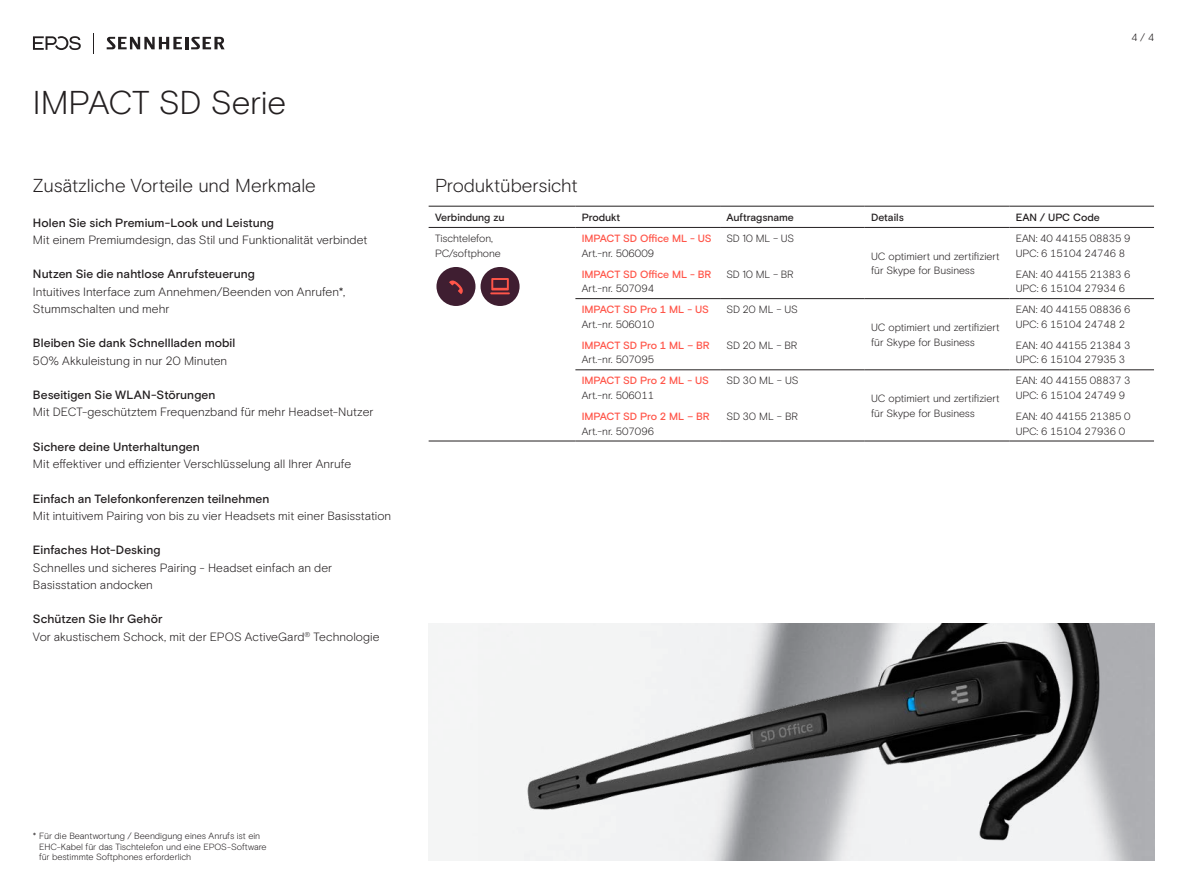
<style>
.page{position:relative;width:1187px;height:893px;background:#fff}
.page>*{position:absolute;margin:0;border:0;box-sizing:border-box;transform-origin:0 0}
.t1{font:300 33px "EPOS Basis";letter-spacing:-.01em;color:#231f20}
.t2{font:300 18.75px "EPOS Basis";letter-spacing:-.01em;color:#231f20}
.t3{font:300 12px/17.2px "EPOS Basis";color:#231f20}
.t4{font:500 12px "EPOS Basis";letter-spacing:.005em;color:#231f20}
.t5{font:300 10.5px/14.7px "EPOS Basis";letter-spacing:-.01em;color:#231f20}
.t6{font:500 10.5px "EPOS Basis";letter-spacing:-.015em;color:#ff5549}
.t7{font:500 10.5px "EPOS Basis";letter-spacing:-.005em;color:#231f20}
.t8{font:300 9px/10.5px "EPOS Basis";letter-spacing:-.005em;color:#231f20}
.s1{font-weight:500}
</style>
<div class="page">
<img style="left:478px;top:623px;width:666px;height:237px">
<hr style="left:720px;top:227px;width:144px;height:1px;background:#231f20">
<hr style="left:575px;top:441px;width:145px;height:1px;background:#231f20">
<hr style="left:720px;top:441px;width:144px;height:1px;background:#231f20">
<hr style="left:1009px;top:441px;width:144px;height:1px;background:#231f20">
<hr style="left:720px;top:206px;width:144px;height:1px;background:#231f20">
<hr style="left:575px;top:227px;width:145px;height:1px;background:#231f20">
<hr style="left:428px;top:227px;width:147px;height:1px;background:#231f20">
<hr style="left:428px;top:441px;width:147px;height:1px;background:#231f20">
<hr style="left:428px;top:206px;width:147px;height:1px;background:#231f20">
<hr style="left:575px;top:206px;width:145px;height:1px;background:#231f20">
<hr style="left:575px;top:298px;width:145px;height:1px;background:#231f20">
<hr style="left:720px;top:298px;width:144px;height:1px;background:#231f20">
<hr style="left:1009px;top:298px;width:144px;height:1px;background:#231f20">
<hr style="left:575px;top:370px;width:145px;height:1px;background:#231f20">
<hr style="left:720px;top:370px;width:144px;height:1px;background:#231f20">
<hr style="left:1009px;top:370px;width:144px;height:1px;background:#231f20">
<hr style="left:864px;top:206px;width:145px;height:1px;background:#231f20">
<hr style="left:1009px;top:206px;width:144px;height:1px;background:#231f20">
<hr style="left:864px;top:227px;width:145px;height:1px;background:#231f20">
<hr style="left:1009px;top:227px;width:144px;height:1px;background:#231f20">
<hr style="left:864px;top:298px;width:145px;height:1px;background:#231f20">
<hr style="left:864px;top:370px;width:145px;height:1px;background:#231f20">
<hr style="left:864px;top:441px;width:145px;height:1px;background:#231f20">
<svg style="left:93px;top:33px;width:1px;height:20px"></svg>
<svg style="left:107px;top:37px;width:118px;height:12px"></svg>
<svg style="left:33px;top:36px;width:48px;height:14px"></svg>
<div style="left:436px;top:267px;width:39px;height:39px;background:#3f1e31;border-radius:50%"></div>
<svg style="left:449px;top:280px;width:14px;height:14px"></svg>
<div style="left:480px;top:267px;width:39px;height:39px;background:#3f1e31;border-radius:50%"></div>
<svg style="left:491px;top:278px;width:18px;height:12px"></svg>
<hr style="left:490px;top:292px;width:20px;height:2px;background:#ff5549">
<h1 class="t1" style="left:33px;top:83px;width:255px">IMPACT SD Serie</h1>
<h2 class="t2" style="left:33px;top:174px;width:284px">Zusätzliche Vorteile und Merkmale</h2>
<p class="t4" style="left:33px;top:215px;width:242px">Holen Sie sich Premium-Look und Leistung</p>
<p class="t3" style="left:33px;top:231px;width:336px">Mit einem Premiumdesign, das Stil und Funktionalität verbindet</p>
<p class="t4" style="left:33px;top:267px;width:223px">Nutzen Sie die nahtlose Anrufsteuerung</p>
<p class="t3" style="left:33px;top:283px;width:314px">Intuitives Interface zum Annehmen/Beenden von Anrufen*,<br>Stummschalten und mehr</p>
<p class="t4" style="left:33px;top:336px;width:204px">Bleiben Sie dank Schnellladen mobil</p>
<p class="t3" style="left:33px;top:352px;width:196px">50% Akkuleistung in nur 20 Minuten</p>
<p class="t4" style="left:33px;top:388px;width:184px">Beseitigen Sie WLAN-Störungen</p>
<p class="t3" style="left:33px;top:404px;width:342px">Mit DECT-geschütztem Frequenzband für mehr Headset-Nutzer</p>
<p class="t4" style="left:33px;top:440px;width:168px">Sichere deine Unterhaltungen</p>
<p class="t3" style="left:33px;top:455px;width:320px">Mit effektiver und effizienter Verschlüsselung all Ihrer Anrufe</p>
<p class="t4" style="left:33px;top:491px;width:238px">Einfach an Telefonkonferenzen teilnehmen</p>
<p class="t3" style="left:33px;top:507px;width:360px">Mit intuitivem Pairing von bis zu vier Headsets mit einer Basisstation</p>
<p class="t4" style="left:33px;top:543px;width:129px">Einfaches Hot-Desking</p>
<p class="t3" style="left:33px;top:559px;width:301px">Schnelles und sicheres Pairing - Headset einfach an der<br>Basisstation andocken</p>
<p class="t3" style="left:33px;top:611px;width:348px"><span class="s1">Schützen Sie Ihr Gehör<br></span>Vor akustischem Schock, mit der EPOS ActiveGard<sup>®</sup> Technologie</p>
<p class="t5" style="left:1131px;top:30px;width:24px">4 / 4</p>
<h2 class="t2" style="left:435px;top:174px;width:144px">Produktübersicht</h2>
<p class="t7" style="left:435px;top:211px;width:71px">Verbindung zu</p>
<p class="t7" style="left:581px;top:211px;width:40px">Produkt</p>
<p class="t7" style="left:726px;top:211px;width:69px">Auftragsname</p>
<p class="t7" style="left:871px;top:211px;width:34px">Details</p>
<p class="t7" style="left:1015px;top:211px;width:86px">EAN / UPC Code</p>
<p class="t5" style="left:435px;top:231px;width:67px">Tischtelefon,<br>PC/softphone</p>
<p class="t6" style="left:581px;top:232px;width:131px">IMPACT SD Office ML - US</p>
<p class="t5" style="left:1015px;top:231px;width:116px">EAN: 40 44155 08835 9<br>UPC: 6 15104 24746 8</p>
<p class="t5" style="left:726px;top:231px;width:69px">SD 10 ML – US</p>
<p class="t5" style="left:581px;top:246px;width:74px">Art.-nr. 506009</p>
<p class="t5" style="left:871px;top:249px;width:130px">UC optimiert und zertifiziert für Skype for Business</p>
<p class="t6" style="left:581px;top:268px;width:131px">IMPACT SD Office ML - BR</p>
<p class="t5" style="left:581px;top:281px;width:74px">Art.-nr. 507094</p>
<p class="t5" style="left:726px;top:267px;width:69px">SD 10 ML – BR</p>
<p class="t5" style="left:1015px;top:267px;width:116px">EAN: 40 44155 21383 6<br>UPC: 6 15104 27934 6</p>
<p class="t6" style="left:581px;top:303px;width:129px">IMPACT SD Pro 1 ML - US</p>
<p class="t5" style="left:581px;top:317px;width:74px">Art.-nr. 506010</p>
<p class="t6" style="left:581px;top:339px;width:129px">IMPACT SD Pro 1 ML – BR</p>
<p class="t5" style="left:581px;top:353px;width:74px">Art.-nr. 507095</p>
<p class="t5" style="left:726px;top:302px;width:73px">SD 20 ML – US</p>
<p class="t5" style="left:1015px;top:302px;width:116px">EAN: 40 44155 08836 6<br>UPC: 6 15104 24748 2</p>
<p class="t5" style="left:871px;top:320px;width:130px">UC optimiert und zertifiziert für Skype for Business</p>
<p class="t5" style="left:726px;top:338px;width:72px">SD 20 ML – BR</p>
<p class="t5" style="left:1015px;top:338px;width:116px">EAN: 40 44155 21384 3<br>UPC: 6 15104 27935 3</p>
<p class="t6" style="left:581px;top:375px;width:129px">IMPACT SD Pro 2 ML - US</p>
<p class="t5" style="left:581px;top:388px;width:74px">Art.-nr. 506011</p>
<p class="t6" style="left:581px;top:410px;width:129px">IMPACT SD Pro 2 ML – BR</p>
<p class="t5" style="left:581px;top:424px;width:74px">Art.-nr. 507096</p>
<p class="t5" style="left:726px;top:373px;width:73px">SD 30 ML – US</p>
<p class="t5" style="left:1015px;top:373px;width:116px">EAN: 40 44155 08837 3<br>UPC: 6 15104 24749 9</p>
<p class="t5" style="left:871px;top:391px;width:130px">UC optimiert und zertifiziert für Skype for Business</p>
<p class="t5" style="left:726px;top:409px;width:73px">SD 30 ML – BR</p>
<p class="t5" style="left:1015px;top:409px;width:116px">EAN: 40 44155 21385 0<br>UPC: 6 15104 27936 0</p>
<p class="t8" style="left:39px;top:831px;width:229px;text-indent:-6px">* Für die Beantwortung / Beendigung eines Anrufs ist ein<br>EHC-Kabel für das Tischtelefon und eine EPOS-Software für bestimmte Softphones erforderlich</p>
</div>
